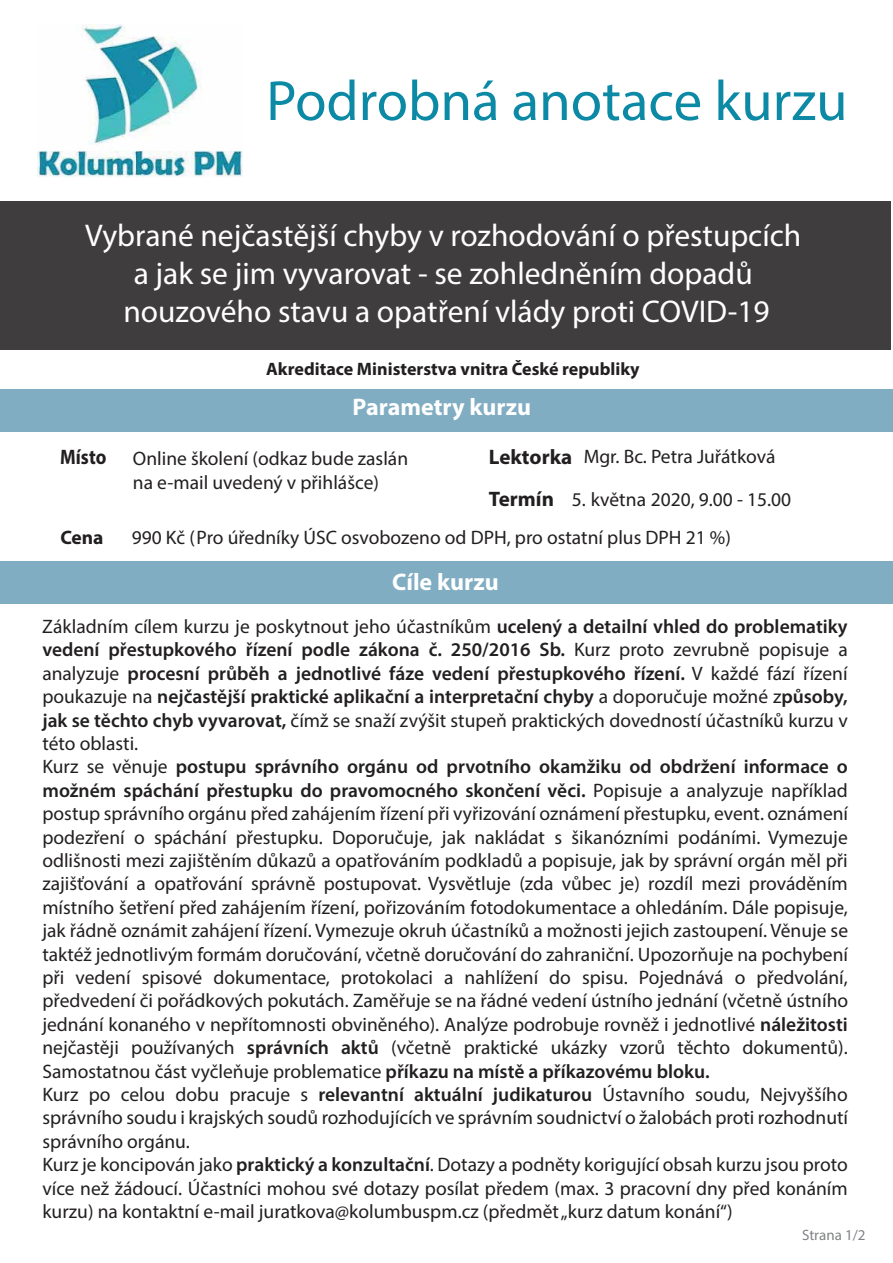
<style>
.page{position:relative;width:893px;height:1263px;background:#fff}
.page>*{position:absolute;margin:0;border:0;box-sizing:border-box;transform-origin:0 0}
.t1{font:57px "Myriad Pro";color:#0c89a5}
.t2{font:31.5px/37.8px "Myriad Pro";color:#fff;text-align:center}
.t3{font:700 24px "Myriad Pro";color:#fff}
.t4{font:700 21px/42px "Myriad Pro";color:#221f20}
.t5{font:700 21px "Myriad Pro";color:#221f20;scale:.88 1}
.t6{font:19.5px/23.4px "Myriad Pro";color:#221f20}
.t7{font:700 19.5px "Myriad Pro";color:#221f20}
.t8{font:700 18px "Myriad Pro";color:#221f20}
.t9{font:15px "Myriad Pro";color:#808284}
.s1{font-weight:600}
</style>
<div class="page">
<div style="left:0;top:201px;width:891px;height:148px;background:#3f3d3d"></div>
<div style="left:0;top:389px;width:893px;height:42px;background:#80adc2"></div>
<div style="left:0;top:562px;width:893px;height:42px;background:#80adc2"></div>
<img style="left:38px;top:24px;width:204px;height:153px">
<h1 class="t1" style="left:266px;top:66px;width:583px">Podrobná anotace kurzu</h1>
<h2 class="t2" style="left:85px;top:216px;width:718px">Vybrané nejčastější chyby v rozhodování o přestupcích a jak se jim vyvarovat - se zohledněním dopadů nouzového stavu a opatření vlády proti COVID-19</h2>
<p class="t8" style="left:266px;top:357px;width:375px">Akreditace Ministerstva vnitra České republiky</p>
<p class="t3" style="left:353px;top:391px;width:180px">Parametry kurzu</p>
<p class="t6" style="left:584px;top:444px;width:193px">Mgr. Bc. Petra Juřátková</p>
<p class="t5" style="left:60px;top:444px;width:54px">Místo</p>
<p class="t4" style="left:489px;top:436px;width:85px">Lektorka<br>Termín</p>
<p class="t6" style="left:133px;top:447px;width:277px">Online školení (odkaz bude zaslán na e-mail uvedený v přihlášce)</p>
<p class="t6" style="left:572px;top:488px;width:221px">5. května 2020, 9.00 - 15.00</p>
<p class="t7" style="left:60px;top:525px;width:45px">Cena</p>
<p class="t6" style="left:132px;top:525px;width:601px">990 Kč (Pro úředníky ÚSC osvobozeno od DPH, pro ostatní plus DPH 21 %)</p>
<p class="t3" style="left:392px;top:567px;width:108px">Cíle kurzu</p>
<p class="t6" style="left:42px;top:614px;width:807px">Základním cílem kurzu je poskytnout jeho účastníkům <span class="s1">ucelený a detailní vhled do problematiky vedení přestupkového řízení podle zákona č. 250/2016 Sb.</span> Kurz proto zevrubně popisuje a analyzuje <span class="s1">procesní průběh a jednotlivé fáze vedení přestupkového řízení.</span> V každé fází řízení poukazuje na <span class="s1">nejčastější praktické aplikační a interpretační chyby</span> a doporučuje možné z<span class="s1">působy, jak se těchto chyb vyvarovat,</span> čímž se snaží zvýšit stupeň praktických dovedností účastníků kurzu v této oblasti.<br>Kurz se věnuje <span class="s1">postupu správního orgánu od prvotního okamžiku od obdržení informace o možném spáchání přestupku do pravomocného skončení věci.</span> Popisuje a analyzuje například postup správního orgánu před zahájením řízení při vyřizování oznámení přestupku, event. oznámení podezření o spáchání přestupku. Doporučuje, jak nakládat s šikanózními podáními. Vymezuje odlišnosti mezi zajištěním důkazů a opatřováním podkladů a popisuje, jak by správní orgán měl při zajišťování a opatřování správně postupovat. Vysvětluje (zda vůbec je) rozdíl mezi prováděním místního šetření před zahájením řízení, pořizováním fotodokumentace a ohledáním. Dále popisuje, jak řádně oznámit zahájení řízení. Vymezuje okruh účastníků a možnosti jejich zastoupení. Věnuje se taktéž jednotlivým formám doručování, včetně doručování do zahraniční. Upozorňuje na pochybení při vedení spisové dokumentace, protokolaci a nahlížení do spisu. Pojednává o předvolání, předvedení či pořádkových pokutách. Zaměřuje se na řádné vedení ústního jednání (včetně ústního jednání konaného v nepřítomnosti obviněného). Analýze podrobuje rovněž i jednotlivé <span class="s1">náležitosti </span>nejčastěji používaných <span class="s1">správních aktů</span> (včetně praktické ukázky vzorů těchto dokumentů).<br>Samostatnou část vyčleňuje problematice <span class="s1">příkazu na místě a příkazovému bloku.<br></span>Kurz po celou dobu pracuje s <span class="s1">relevantní aktuální judikaturou</span> Ústavního soudu, Nejvyššího správního soudu i krajských soudů rozhodujících ve správním soudnictví o žalobách proti rozhodnutí správního orgánu.<br>Kurz je koncipován jako <span class="s1">praktický a konzultační</span>. Dotazy a podněty korigující obsah kurzu jsou proto více než žádoucí. Účastníci mohou své dotazy posílat předem (max. 3 pracovní dny před konáním kurzu) na kontaktní e-mail juratkova@kolumbuspm.cz (předmět„kurz datum konání“)</p>
<p class="t9" style="left:802px;top:1225px;width:65px">Strana 1/2</p>
</div>
